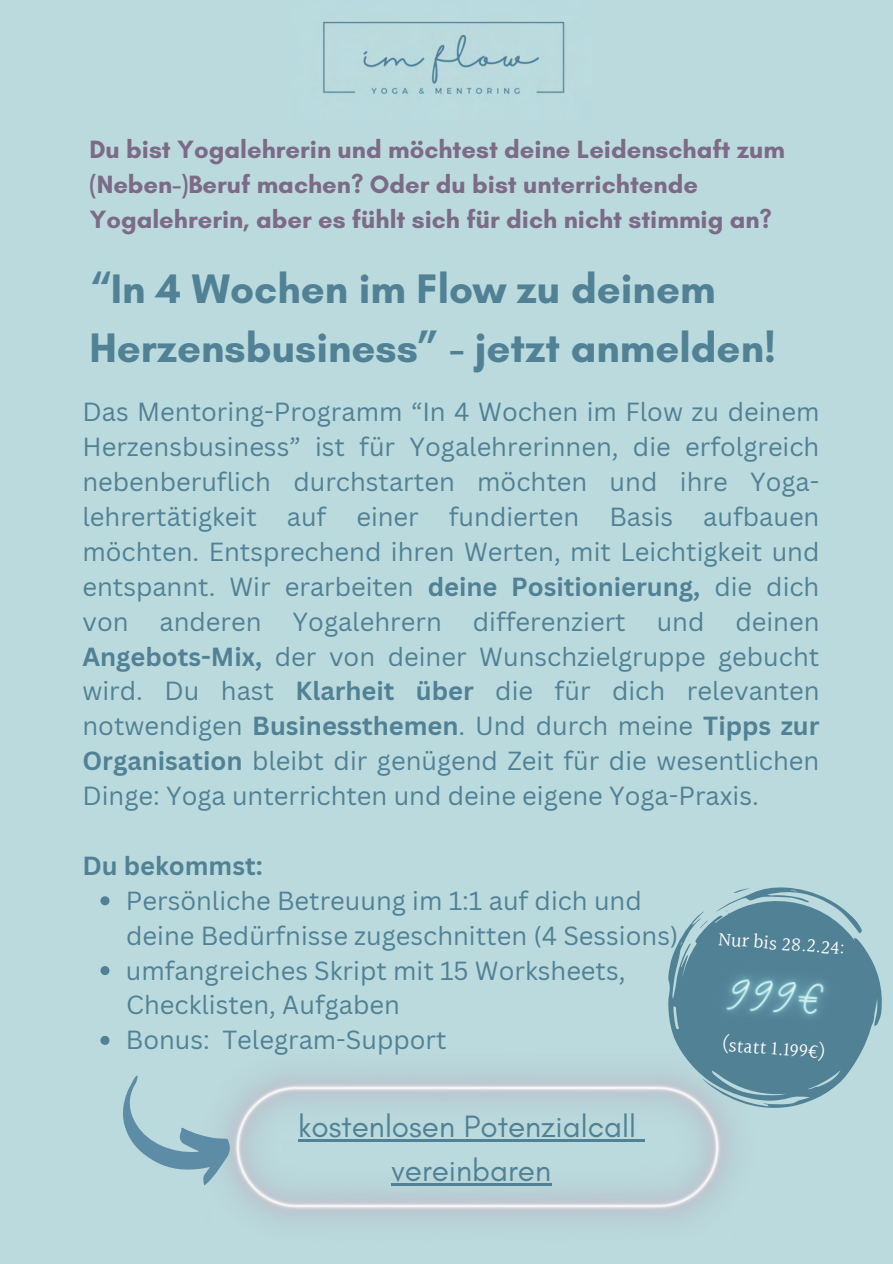
<style>
.page{position:relative;width:893px;height:1264px;background:#fff}
.page>*{position:absolute;margin:0;border:0;box-sizing:border-box;transform-origin:0 0}
.t1{font:700 42px/58.5px "Glacial Indifference";color:#518195}
.t2{font:31.5px/43.8px "Glacial Indifference";color:#518195;text-align:center}
.t3{font:25.5px/34.8px "Canva Sans";color:#518195;text-align:justify}
.t4{font:700 25.5px/34.8px "Glacial Indifference";color:#7c6a86}
.t5{font:700 25.5px "Canva Sans";color:#518195}
.t6{font:19.65px "Halant";color:#fff}
.s1{font-weight:700}
</style>
<div class="page">
<div style="left:0;top:0;width:892px;height:1263px;background:#bbdadd"></div>
<svg style="left:100px;top:896px;width:9px;height:9px"></svg>
<svg style="left:100px;top:966px;width:9px;height:9px"></svg>
<svg style="left:100px;top:1036px;width:9px;height:8px"></svg>
<img style="left:240px;top:1073px;width:491px;height:147px">
<svg style="left:123px;top:1075px;width:117px;height:117px"></svg>
<hr style="left:298px;top:1139px;width:338px;height:2px;background:#518195">
<hr style="left:391px;top:1183px;width:144px;height:2px;background:#518195">
<svg style="left:535px;top:1183px;width:16px;height:2px"></svg>
<svg style="left:621px;top:911px;width:261px;height:237px"></svg>
<svg style="left:699px;top:920px;width:9px;height:4px"></svg>
<svg style="left:715px;top:887px;width:148px;height:37px"></svg>
<img style="left:681px;top:924px;width:189px;height:157px">
<img style="left:323px;top:21px;width:242px;height:73px">
<h5 class="t4" style="left:89px;top:132px;width:697px">Du bist Yogalehrerin und möchtest deine Leidenschaft zum (Neben-)Beruf machen? Oder du bist unterrichtende<br>Yogalehrerin, aber es fühlt sich für dich nicht stimmig an?</h5>
<p class="t1" style="left:89px;top:259px;width:688px">“In 4 Wochen im Flow zu deinem<br>Herzensbusiness” - jetzt anmelden!</p>
<p class="t3" style="left:82px;top:394px;width:738px">Das Mentoring-Programm “In 4 Wochen im Flow zu deinem Herzensbusiness” ist für Yogalehrerinnen, die erfolgreich nebenberuflich durchstarten möchten und ihre Yoga&shy;lehrertätigkeit auf einer fundierten Basis aufbauen möchten. Entsprechend ihren Werten, mit Leichtigkeit und entspannt. Wir erarbeiten <span class="s1">deine Positionierung,</span> die dich von anderen Yogalehrern differenziert und deinen <span class="s1">Angebots-Mix,</span> der von deiner Wunschzielgruppe gebucht wird. Du hast <span class="s1">Klarheit über</span> die für dich relevanten notwendigen <span class="s1">Businessthemen</span>. Und durch meine <span class="s1">Tipps zur Organisation</span> bleibt dir genügend Zeit für die wesentlichen Dinge: Yoga unterrichten und deine eigene Yoga-Praxis.</p>
<h4 class="t5" style="left:82px;top:847px;width:182px">Du bekommst:</h4>
<h2 class="t3" style="left:126px;top:882px;width:517px">Persönliche Betreuung im 1:1 auf dich und</h2>
<h5 class="t3" style="left:126px;top:917px;width:553px">deine Bedürfnisse zugeschnitten (4 Sessions)</h5>
<h4 class="t3" style="left:126px;top:952px;width:501px">umfangreiches Skript mit 15 Worksheets,</h4>
<h5 class="t3" style="left:126px;top:987px;width:275px">Checklisten, Aufgaben</h5>
<h5 class="t3" style="left:126px;top:1022px;width:322px">Bonus: Telegram-Support</h5>
<h5 class="t2" style="left:298px;top:1104px;width:339px">kostenlosen Potenzialcall vereinbaren</h5>
<p class="t6" style="left:719px;top:924px;width:128px;rotate:4deg">Nur bis 28.2.24:</p>
<p class="t6" style="left:722px;top:1030px;width:106px;rotate:4deg">(statt 1.199€)</p>
</div>
